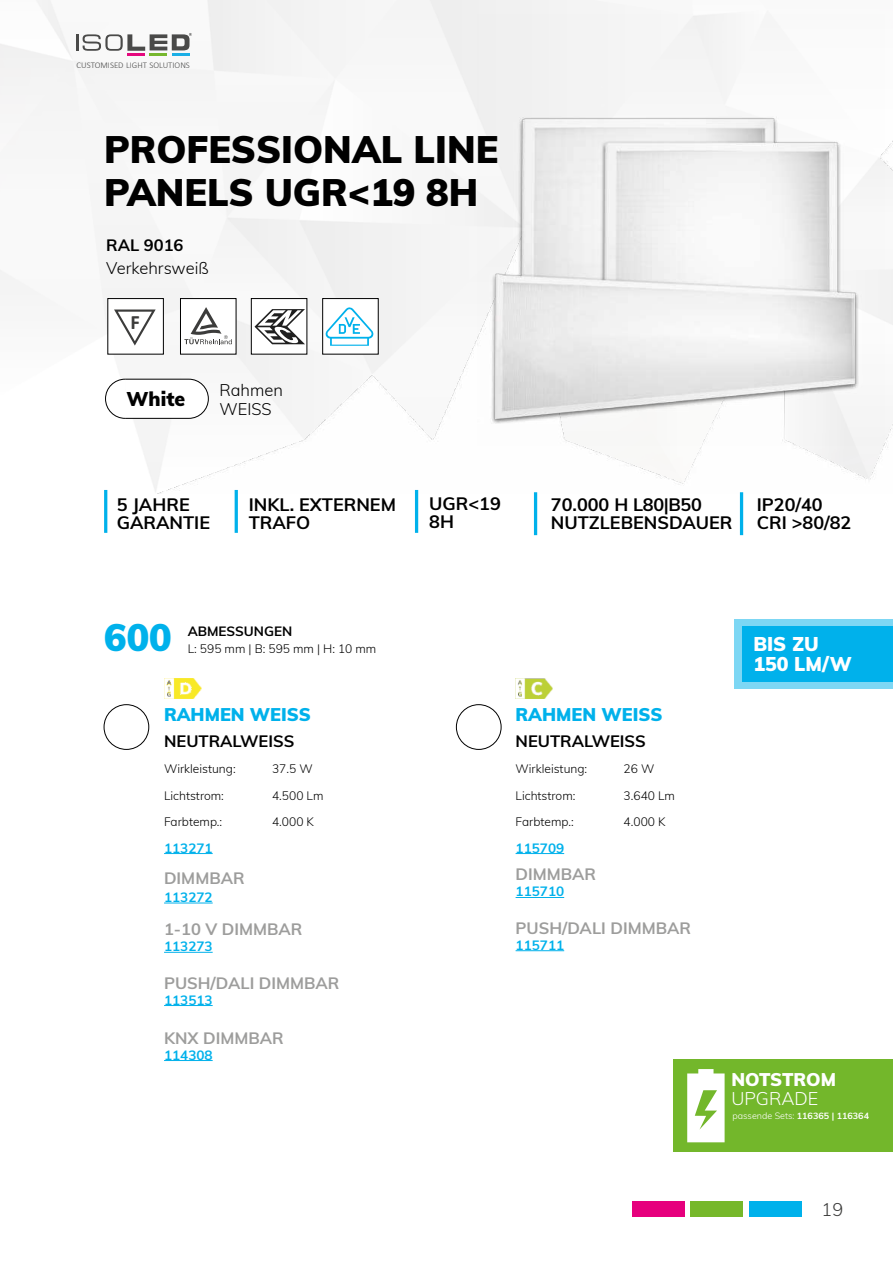
<style>
.page{position:relative;width:893px;height:1263px;background:#fff}
.page>*{position:absolute;margin:0;border:0;box-sizing:border-box;transform-origin:0 0}
.t1{font:900 37.5px/43.5px "Muli";color:#000}
.t2{font:900 37.5px "Muli";color:#00b1eb}
.t3{font:700 20.4px "Calibri";color:#3c3c3b}
.t4{font:900 19.5px/20.4px "Muli";color:#fff}
.t5{font:900 19.5px "Muli";color:#000}
.t6{font:700 18px/18px "Muli";color:#000}
.t7{font:900 18px "Muli";color:#00b1eb}
.t8{font:900 18px "Muli";letter-spacing:-.005em;color:#fff}
.t9{font:300 18px "Muli";color:#fff}
.t10{font:300 18px "Muli";color:#3c3c3b}
.t11{font:700 16.5px "Muli";color:#9d9d9c}
.t12{font:700 16.5px "Muli";color:#000}
.t13{font:300 16.5px "Muli";color:#000}
.t14{font:700 13.5px "Muli";color:#00b1eb}
.t15{font:700 13.5px "Muli";color:#000}
.t16{font:300 12px "Muli";color:#000}
.t17{font:300 9px "Muli";color:#fff}
.t18{font:300 8.85px "Calibri";color:#4a4a49}
.s1{font-weight:700}
</style>
<div class="page">
<img style="left:0;top:0;width:893px;height:493px">
<div style="left:734px;top:619px;width:159px;height:69px;background:#7dd7f4"></div>
<div style="left:742px;top:626px;width:151px;height:55px;background:#00b1eb"></div>
<hr style="left:104px;top:490px;width:3px;height:43px;background:#00b1eb">
<hr style="left:534px;top:492px;width:3px;height:43px;background:#00b1eb">
<hr style="left:235px;top:490px;width:3px;height:43px;background:#00b1eb">
<hr style="left:415px;top:490px;width:3px;height:43px;background:#00b1eb">
<hr style="left:740px;top:492px;width:3px;height:43px;background:#00b1eb">
<div style="left:180px;top:299px;width:56px;height:55px;background:#fff"></div>
<div style="left:180px;top:298px;width:56px;height:56px;border:1px solid #000"></div>
<div style="left:251px;top:299px;width:56px;height:55px;background:#fff"></div>
<div style="left:251px;top:298px;width:56px;height:56px;border:1px solid #000"></div>
<div style="left:108px;top:299px;width:55px;height:55px;background:#fff"></div>
<div style="left:108px;top:298px;width:56px;height:56px;border:1px solid #000"></div>
<svg style="left:114px;top:309px;width:42px;height:37px"></svg>
<svg style="left:184px;top:307px;width:48px;height:37px"></svg>
<img style="left:477px;top:15px;width:407px;height:430px">
<hr style="left:164px;top:853px;width:49px;height:1px;background:#00b1eb">
<div style="left:104px;top:704px;width:45px;height:46px;border:1px solid #000;border-radius:50%"></div>
<hr style="left:164px;top:903px;width:49px;height:1px;background:#00b1eb">
<hr style="left:164px;top:952px;width:49px;height:1px;background:#00b1eb">
<hr style="left:164px;top:1005px;width:49px;height:1px;background:#00b1eb">
<hr style="left:164px;top:1060px;width:49px;height:1px;background:#00b1eb">
<svg style="left:254px;top:309px;width:51px;height:35px"></svg>
<svg style="left:105px;top:379px;width:104px;height:40px"></svg>
<hr style="left:516px;top:853px;width:48px;height:1px;background:#00b1eb">
<hr style="left:516px;top:897px;width:48px;height:1px;background:#00b1eb">
<hr style="left:516px;top:950px;width:48px;height:1px;background:#00b1eb">
<div style="left:456px;top:704px;width:45px;height:46px;border:1px solid #000;border-radius:50%"></div>
<img style="left:164px;top:678px;width:37px;height:20px">
<img style="left:516px;top:678px;width:37px;height:20px">
<div style="left:323px;top:299px;width:55px;height:55px;background:#fff"></div>
<div style="left:322px;top:298px;width:56px;height:56px;border:1px solid #000"></div>
<svg style="left:326px;top:307px;width:47px;height:39px"></svg>
<div style="left:674px;top:1059px;width:219px;height:93px;background:#73b72b"></div>
<svg style="left:687px;top:1069px;width:38px;height:73px"></svg>
<svg style="left:77px;top:33px;width:115px;height:23px"></svg>
<div style="left:632px;top:1201px;width:52px;height:15px;background:#e6007d"></div>
<div style="left:749px;top:1201px;width:52px;height:15px;background:#00b1eb"></div>
<div style="left:691px;top:1201px;width:52px;height:15px;background:#76b82a"></div>
<p class="t18" style="left:77px;top:60px;width:115px">CUSTOMISED LIGHT SOLUTIONS</p>
<h1 class="t1" style="left:104px;top:128px;width:396px">PROFESSIONAL LINE<br>PANELS UGR&lt;19 8H</h1>
<h3 class="t12" style="left:106px;top:236px;width:79px">RAL 9016</h3>
<h3 class="t13" style="left:106px;top:260px;width:104px">Verkehrsweiß</h3>
<h2 class="t3" style="left:130px;top:310px;width:11px">F</h2>
<h3 class="t5" style="left:126px;top:388px;width:60px">White</h3>
<h3 class="t13" style="left:219px;top:381px;width:65px">Rahmen</h3>
<h3 class="t13" style="left:219px;top:400px;width:54px">WEISS</h3>
<h3 class="t6" style="left:117px;top:496px;width:95px">5 JAHRE<br>GARANTIE</h3>
<h3 class="t6" style="left:249px;top:495px;width:149px">INKL. EXTERNEM<br>TRAFO</h3>
<h3 class="t6" style="left:429px;top:495px;width:73px">UGR&lt;19<br>8H</h3>
<h3 class="t6" style="left:551px;top:496px;width:183px">70.000 H L80|B50<br>NUTZLEBENSDAUER</h3>
<h3 class="t6" style="left:757px;top:496px;width:96px">IP20/40<br>CRI &gt;80/82</h3>
<h1 class="t2" style="left:104px;top:616px;width:69px">600</h1>
<p class="t15" style="left:188px;top:624px;width:106px">ABMESSUNGEN</p>
<p class="t16" style="left:188px;top:643px;width:190px">L: 595 mm | B: 595 mm | H: 10 mm</p>
<h3 class="t7" style="left:164px;top:704px;width:148px">RAHMEN WEISS</h3>
<h3 class="t12" style="left:164px;top:731px;width:132px">NEUTRALWEISS</h3>
<p class="t16" style="left:164px;top:762px;width:73px">Wirkleistung:</p>
<p class="t16" style="left:272px;top:762px;width:42px">37.5 W</p>
<p class="t16" style="left:164px;top:789px;width:61px">Lichtstrom:</p>
<p class="t16" style="left:272px;top:789px;width:53px">4.500 Lm</p>
<p class="t16" style="left:164px;top:815px;width:60px">Farbtemp.:</p>
<p class="t16" style="left:272px;top:815px;width:43px">4.000 K</p>
<p class="t14" style="left:164px;top:840px;width:50px">113271</p>
<h3 class="t11" style="left:164px;top:869px;width:82px">DIMMBAR</h3>
<p class="t14" style="left:164px;top:890px;width:50px">113272</p>
<h3 class="t11" style="left:164px;top:920px;width:140px">1-10 V DIMMBAR</h3>
<p class="t14" style="left:164px;top:939px;width:50px">113273</p>
<h3 class="t11" style="left:164px;top:973px;width:177px">PUSH/DALI DIMMBAR</h3>
<p class="t14" style="left:164px;top:992px;width:50px">113513</p>
<h3 class="t11" style="left:164px;top:1028px;width:121px">KNX DIMMBAR</h3>
<p class="t14" style="left:164px;top:1047px;width:50px">114308</p>
<h3 class="t7" style="left:516px;top:704px;width:148px">RAHMEN WEISS</h3>
<h3 class="t12" style="left:516px;top:731px;width:132px">NEUTRALWEISS</h3>
<p class="t16" style="left:516px;top:762px;width:73px">Wirkleistung:</p>
<p class="t16" style="left:624px;top:762px;width:32px">26 W</p>
<p class="t16" style="left:516px;top:789px;width:61px">Lichtstrom:</p>
<p class="t16" style="left:624px;top:789px;width:53px">3.640 Lm</p>
<p class="t16" style="left:516px;top:815px;width:60px">Farbtemp.:</p>
<p class="t16" style="left:624px;top:815px;width:43px">4.000 K</p>
<p class="t14" style="left:516px;top:840px;width:50px">115709</p>
<h3 class="t11" style="left:516px;top:865px;width:82px">DIMMBAR</h3>
<p class="t14" style="left:516px;top:884px;width:50px">115710</p>
<h3 class="t11" style="left:516px;top:919px;width:177px">PUSH/DALI DIMMBAR</h3>
<p class="t14" style="left:516px;top:937px;width:50px">115711</p>
<h3 class="t4" style="left:753px;top:634px;width:100px">BIS ZU<br>150 LM/W</h3>
<h3 class="t8" style="left:731px;top:1069px;width:106px">NOTSTROM</h3>
<h3 class="t9" style="left:731px;top:1089px;width:88px">UPGRADE</h3>
<p class="t17" style="left:732px;top:1111px;width:138px">passende Sets: <span class="s1">116365 | 116364</span></p>
<h3 class="t10" style="left:821px;top:1200px;width:23px">19</h3>
</div>
